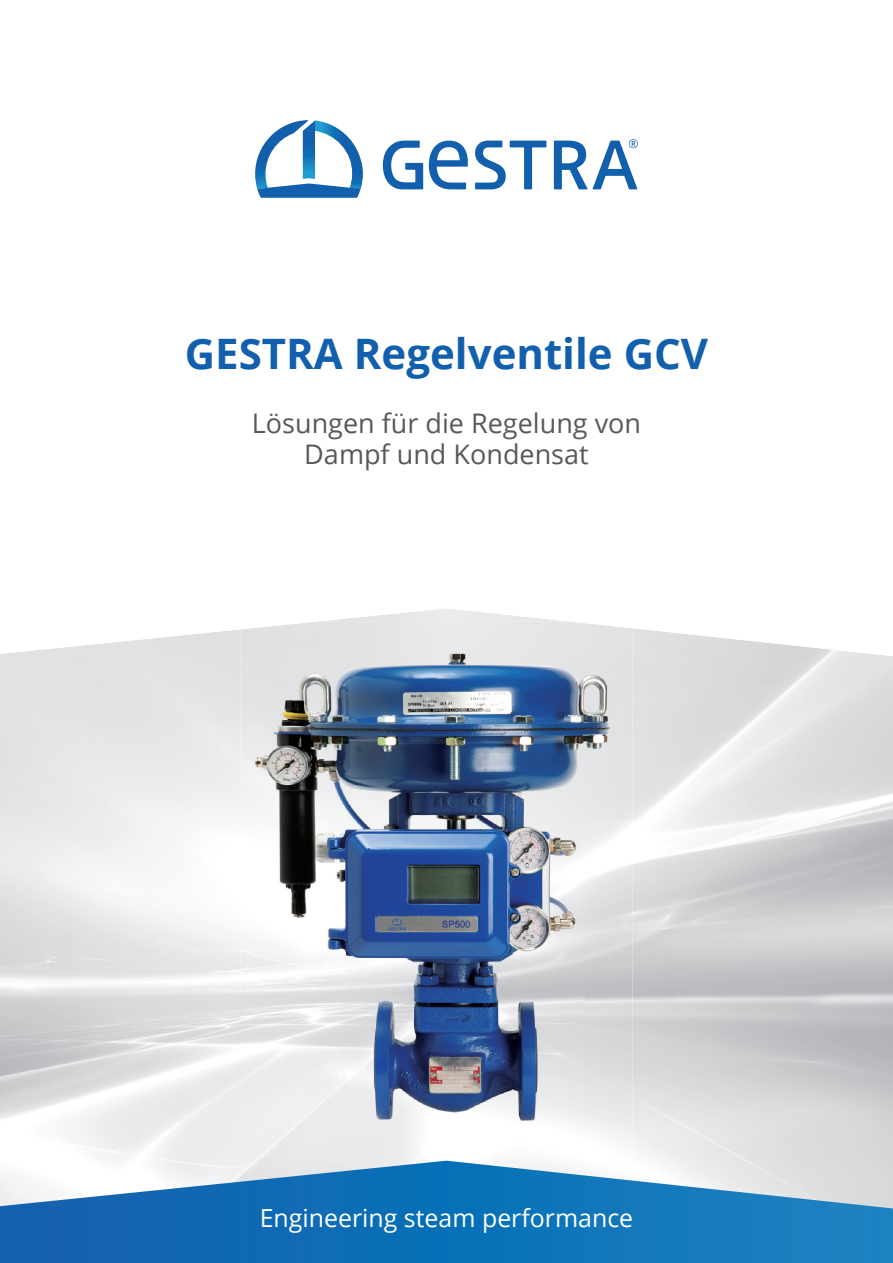
<style>
.page{position:relative;width:893px;height:1263px;background:#fff}
.page>*{position:absolute;margin:0;border:0;box-sizing:border-box;transform-origin:0 0}
.t1{font:700 42px "Open Sans";color:#115fad}
.t2{font:27px/31.5px "Open Sans";color:#57585a;text-align:center}
.t3{font:24.9px "Open Sans";color:#fff}
</style>
<div class="page">
<svg style="left:0;top:1161px;width:893px;height:102px;background:#428dc3"></svg>
<svg style="left:255px;top:120px;width:108px;height:78px"></svg>
<svg style="left:383px;top:141px;width:40px;height:48px"></svg>
<svg style="left:475px;top:141px;width:71px;height:48px"></svg>
<svg style="left:554px;top:139px;width:84px;height:50px"></svg>
<svg style="left:429px;top:141px;width:39px;height:48px"></svg>
<svg style="left:0;top:608px;width:889px;height:48px"></svg>
<img style="left:241px;top:629px;width:342px;height:527px">
<img style="left:583px;top:629px;width:49px;height:527px">
<img style="left:241px;top:621px;width:391px;height:8px">
<h1 class="t1" style="left:185px;top:324px;width:525px">GESTRA Regelventile GCV</h1>
<p class="t2" style="left:252px;top:407px;width:391px">Lösungen für die Regelung von<br>Dampf und Kondensat</p>
<p class="t3" style="left:260px;top:1201px;width:375px">Engineering steam performance</p>
</div>
